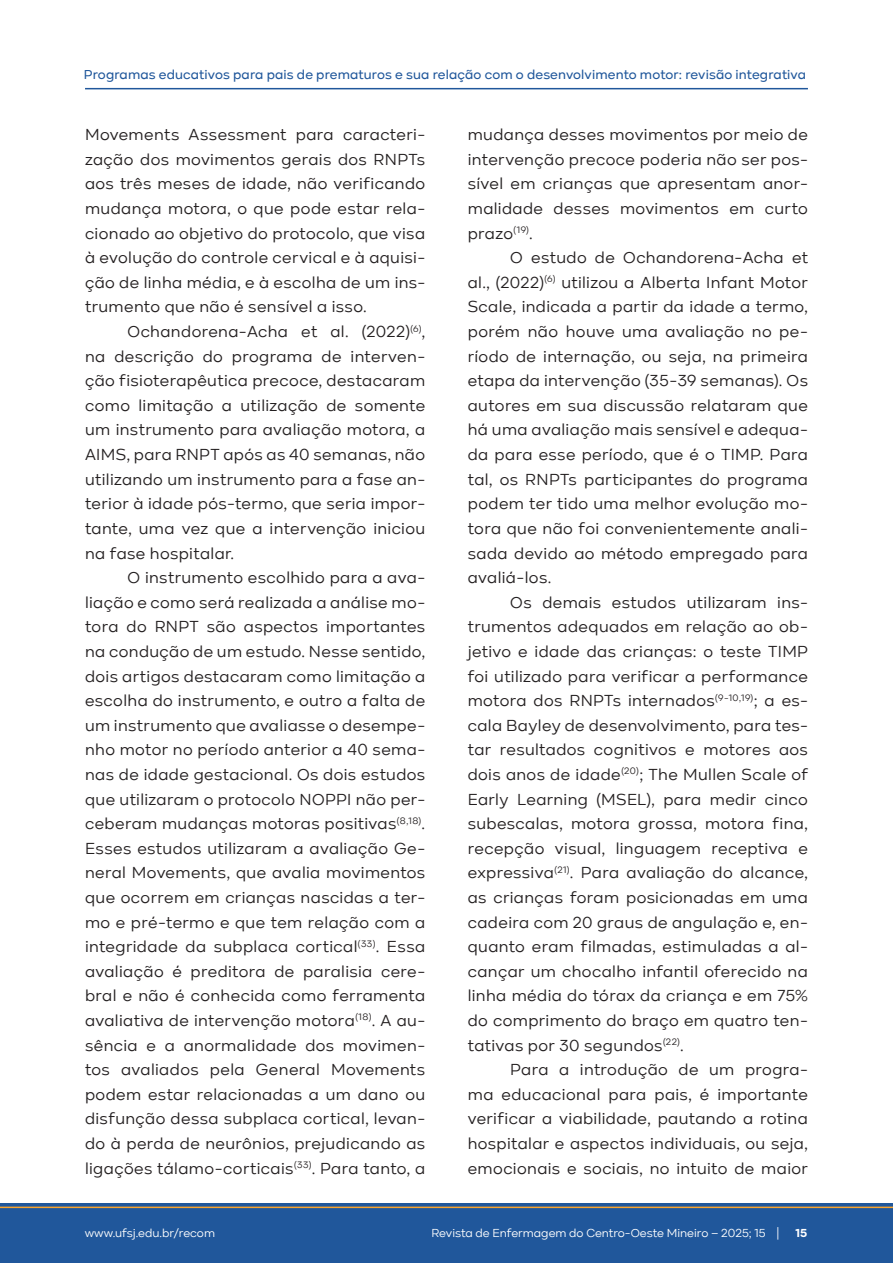
<style>
.page{position:relative;width:893px;height:1263px;background:#fff}
.page>*{position:absolute;margin:0;border:0;box-sizing:border-box;transform-origin:0 0}
.Texto_artigo{font:16.5px/24.6px "Kinetika";letter-spacing:.025em;color:#231f20;text-align:justify}
.t1{font:500 13.35px "Kinetika";letter-spacing:.01em;color:#20579b}
.t2{font:12px "Kinetika";color:#fff}
.t3{font:700 12px "Kinetika";color:#fff}
</style>
<div class="page">
<div style="left:0;top:1203px;width:893px;height:60px;background:#20579b"></div>
<hr style="left:0;top:1206px;width:893px;height:2px;background:#f9a42e">
<hr style="left:85px;top:88px;width:723px;height:1px;background:#20579b">
<p class="t1" style="left:84px;top:67px;width:724px">Programas educativos para pais de prematuros e sua relação com o desenvolvimento motor: revisão integrativa</p>
<p class="Texto_artigo" style="left:85px;top:122px;width:342px">Movements Assessment para caracteri&shy;zação dos movimentos gerais dos RNPTs aos três meses de idade, não verificando mudança motora, o que pode estar rela&shy;cionado ao objetivo do protocolo, que visa à evolução do controle cervical e à aquisi&shy;ção de linha média, e à escolha de um ins&shy;trumento que não é sensível a isso.</p>
<p class="Texto_artigo" style="left:85px;top:319px;width:342px;text-indent:43px">Ochandorena-Acha et al. (2022)<sup>(6)</sup>, na descrição do programa de interven&shy;ção fisioterapêutica precoce, destacaram como limitação a utilização de somente um instrumento para avaliação motora, a AIMS, para RNPT após as 40 semanas, não utilizando um instrumento para a fase an&shy;terior à idade pós-termo, que seria impor&shy;tante, uma vez que a intervenção iniciou na fase hospitalar.</p>
<p class="Texto_artigo" style="left:85px;top:565px;width:342px;text-indent:43px">O instrumento escolhido para a ava&shy;liação e como será realizada a análise mo&shy;tora do RNPT são aspectos importantes na condução de um estudo. Nesse sentido, dois artigos destacaram como limitação a escolha do instrumento, e outro a falta de um instrumento que avaliasse o desempe&shy;nho motor no período anterior a 40 sema&shy;nas de idade gestacional. Os dois estudos que utilizaram o protocolo NOPPI não per&shy;ceberam mudanças motoras positivas<sup>(8,18)</sup>.<br>Esses estudos utilizaram a avaliação Ge&shy;neral Movements, que avalia movimentos que ocorrem em crianças nascidas a ter&shy;mo e pré-termo e que tem relação com a integridade da subplaca cortical<sup>(33)</sup>. Essa avaliação é preditora de paralisia cere&shy;bral e não é conhecida como ferramenta avaliativa de intervenção motora<sup>(18)</sup>. A au&shy;sência e a anormalidade dos movimen&shy;tos avaliados pela General Movements podem estar relacionadas a um dano ou disfunção dessa subplaca cortical, levan&shy;do à perda de neurônios, prejudicando as ligações tálamo-corticais<sup>(33)</sup>. Para tanto, a</p>
<p class="Texto_artigo" style="left:468px;top:122px;width:342px">mudança desses movimentos por meio de intervenção precoce poderia não ser pos&shy;sível em crianças que apresentam anor&shy;malidade desses movimentos em curto prazo<sup>(19)</sup>.</p>
<p class="Texto_artigo" style="left:468px;top:245px;width:342px;text-indent:43px">O estudo de Ochandorena-Acha et al., (2022)<sup>(6)</sup> utilizou a Alberta Infant Motor Scale, indicada a partir da idade a termo, porém não houve uma avaliação no pe&shy;ríodo de internação, ou seja, na primeira etapa da intervenção (35-39 semanas). Os autores em sua discussão relataram que há uma avaliação mais sensível e adequa&shy;da para esse período, que é o TIMP. Para tal, os RNPTs participantes do programa podem ter tido uma melhor evolução mo&shy;tora que não foi convenientemente anali&shy;sada devido ao método empregado para avaliá-los.</p>
<p class="Texto_artigo" style="left:468px;top:590px;width:342px;text-indent:43px">Os demais estudos utilizaram ins&shy;trumentos adequados em relação ao ob&shy;jetivo e idade das crianças: o teste TIMP foi utilizado para verificar a performance motora dos RNPTs internados<sup>(9-10,19)</sup>; a es&shy;cala Bayley de desenvolvimento, para tes&shy;tar resultados cognitivos e motores aos dois anos de idade<sup>(20)</sup>; The Mullen Scale of Early Learning (MSEL), para medir cinco subescalas, motora grossa, motora fina, recepção visual, linguagem receptiva e expressiva<sup>(21)</sup>. Para avaliação do alcance, as crianças foram posicionadas em uma cadeira com 20 graus de angulação e, en&shy;quanto eram filmadas, estimuladas a al&shy;cançar um chocalho infantil oferecido na linha média do tórax da criança e em 75% do comprimento do braço em quatro ten&shy;tativas por 30 segundos<sup>(22)</sup>.</p>
<p class="Texto_artigo" style="left:468px;top:1057px;width:342px;text-indent:43px">Para a introdução de um progra&shy;ma educacional para pais, é importante verificar a viabilidade, pautando a rotina hospitalar e aspectos individuais, ou seja, emocionais e sociais, no intuito de maior</p>
<p class="t2" style="left:85px;top:1226px;width:132px">www.ufsj.edu.br/recom</p>
<p class="t2" style="left:431px;top:1226px;width:349px">Revista de Enfermagem do Centro-Oeste Mineiro – 2025; 15 |</p>
<p class="t3" style="left:795px;top:1226px;width:13px">15</p>
</div>
